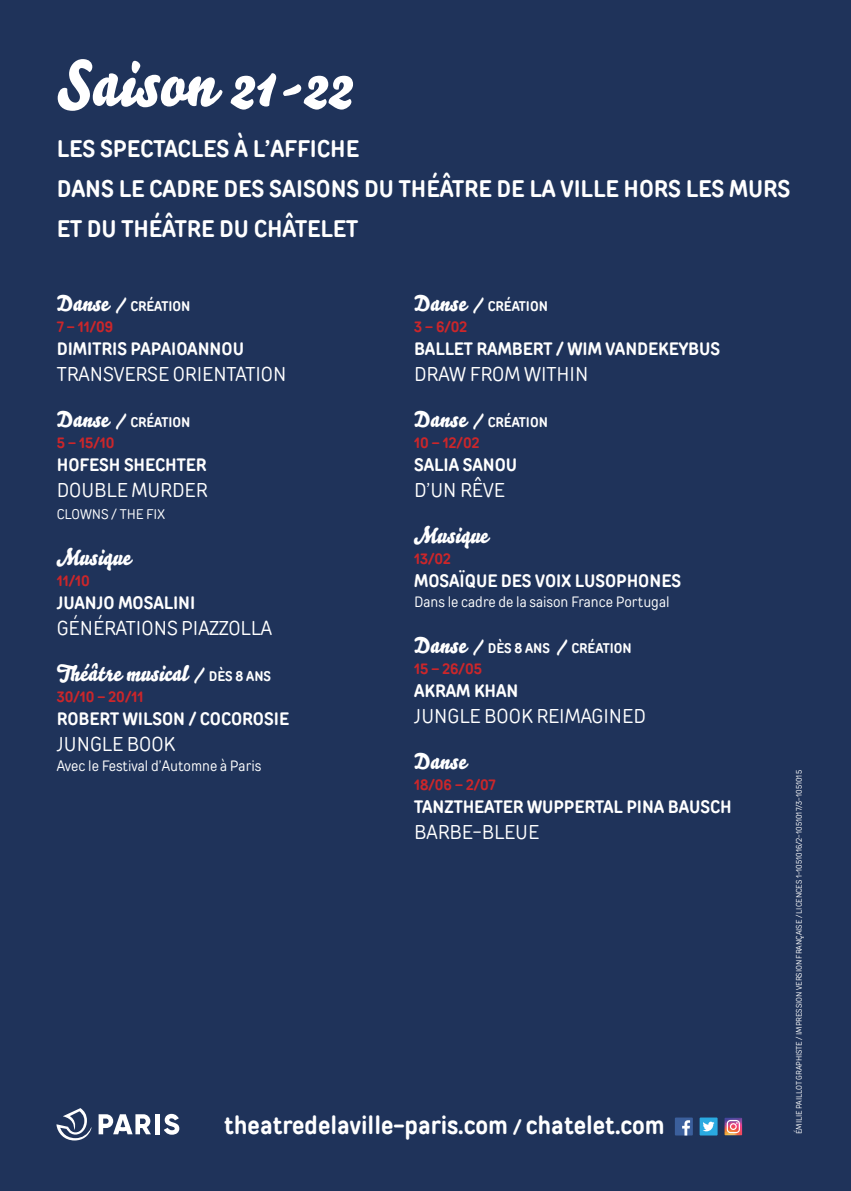
<style>
.page{position:relative;width:851px;height:1191px;background:#fff}
.page>*{position:absolute;margin:0;border:0;box-sizing:border-box;transform-origin:0 0}
.t1{font:64px "Bello Script Pro";color:#fff}
.t2{font:700 26px "TT Rounds Condensed";color:#fff}
.t3{font:700 24px/40px "TT Rounds Condensed";color:#fff}
.t4{font:22px "Bello Script Pro";color:#fff}
.t5{font:20px "TT Rounds Condensed";color:#fff}
.t6{font:700 18px "TT Rounds Condensed";color:#fff}
.t7{font:700 15px "TT Rounds Condensed";color:#cc262a}
.t8{font:15px "TT Rounds Condensed";color:#fff}
.t9{font:700 14px "TT Rounds Condensed";color:#fff}
.t10{font:14px "TT Rounds Condensed";color:#fff}
.t11{font:8px "TT Rounds Condensed";color:#fff}
.s1{font-family:"Bello Script Pro";font-weight:400;font-size:22px}
.s2{font-family:"TT Rounds Condensed";font-weight:700;font-size:14px}
.s3{font-size:20px}
</style>
<div class="page">
<div style="left:0;top:0;width:850px;height:1191px;background:#1f335a"></div>
<div style="left:674px;top:1117px;width:18px;height:18px;background:#3b5f9c"></div>
<svg style="left:682px;top:1120px;width:8px;height:15px"></svg>
<div style="left:699px;top:1117px;width:18px;height:18px;background:#2aaae1"></div>
<svg style="left:703px;top:1121px;width:11px;height:10px"></svg>
<svg style="left:724px;top:1117px;width:18px;height:18px"></svg>
<div style="left:155px;top:1114px;width:5px;height:20px;background:#fff"></div>
<svg style="left:99px;top:1114px;width:52px;height:20px"></svg>
<svg style="left:164px;top:1113px;width:15px;height:21px"></svg>
<svg style="left:56px;top:1108px;width:36px;height:32px"></svg>
<p class="t1" style="left:57px;top:46px;width:297px">Saison 21-22</p>
<p class="t3" style="left:57px;top:129px;width:735px">LES SPECTACLES À L’AFFICHE<br>DANS LE CADRE DES SAISONS DU THÉÂTRE DE LA VILLE HORS LES MURS<br>ET DU THÉÂTRE DU CHÂTELET</p>
<p class="t9" style="left:57px;top:297px;width:135px"><span class="s1">Danse /</span> CRÉATION</p>
<p class="t7" style="left:57px;top:318px;width:58px">7 – 11/09</p>
<p class="t6" style="left:57px;top:338px;width:189px">DIMITRIS PAPAIOANNOU</p>
<p class="t5" style="left:57px;top:366px;width:231px">TRANSVERSE ORIENTATION</p>
<p class="t9" style="left:57px;top:413px;width:135px"><span class="s1">Danse /</span> CRÉATION</p>
<p class="t7" style="left:57px;top:434px;width:59px">5 – 15/10</p>
<p class="t6" style="left:57px;top:454px;width:151px">HOFESH SHECHTER</p>
<p class="t5" style="left:57px;top:482px;width:152px">DOUBLE MURDER</p>
<p class="t10" style="left:57px;top:508px;width:110px">CLOWNS / THE FIX</p>
<p class="t4" style="left:57px;top:544px;width:76px">Musique</p>
<p class="t7" style="left:57px;top:572px;width:35px">11/10</p>
<p class="t6" style="left:57px;top:592px;width:140px">JUANJO MOSALINI</p>
<p class="t5" style="left:57px;top:620px;width:217px">GÉNÉRATIONS PIAZZOLLA</p>
<p class="t4" style="left:57px;top:660px;width:216px">Théâtre musical / <span class="s2">DÈS 8 ANS</span></p>
<p class="t7" style="left:57px;top:688px;width:88px">30/10 – 20/11</p>
<p class="t6" style="left:57px;top:708px;width:234px">ROBERT WILSON / COCOROSIE</p>
<p class="t5" style="left:57px;top:736px;width:120px">JUNGLE BOOK</p>
<p class="t8" style="left:57px;top:760px;width:206px">Avec le Festival d’Automne à Paris</p>
<p class="t9" style="left:414px;top:297px;width:135px"><span class="s1">Danse /</span> CRÉATION</p>
<p class="t7" style="left:414px;top:318px;width:55px">3 – 6/02</p>
<p class="t6" style="left:414px;top:338px;width:307px">BALLET RAMBERT / WIM VANDEKEYBUS</p>
<p class="t5" style="left:414px;top:366px;width:176px">DRAW FROM WITHIN</p>
<p class="t9" style="left:414px;top:413px;width:135px"><span class="s1">Danse /</span> CRÉATION</p>
<p class="t7" style="left:414px;top:434px;width:67px">10 – 12/02</p>
<p class="t6" style="left:414px;top:454px;width:105px">SALIA SANOU</p>
<p class="t5" style="left:414px;top:482px;width:92px">D’UN RÊVE</p>
<p class="t4" style="left:414px;top:522px;width:76px">Musique</p>
<p class="t7" style="left:414px;top:550px;width:38px">13/02</p>
<p class="t6" style="left:414px;top:570px;width:268px">MOSAÏQUE DES VOIX LUSOPHONES</p>
<p class="t8" style="left:414px;top:596px;width:257px">Dans le cadre de la saison France Portugal</p>
<p class="t9" style="left:414px;top:639px;width:219px"><span class="s1">Danse /</span> DÈS 8 ANS <span class="s1">/</span> CRÉATION</p>
<p class="t7" style="left:414px;top:660px;width:69px">15 – 26/05</p>
<p class="t6" style="left:414px;top:680px;width:106px">AKRAM KHAN</p>
<p class="t5" style="left:414px;top:708px;width:233px">JUNGLE BOOK REIMAGINED</p>
<p class="t4" style="left:414px;top:748px;width:54px">Danse</p>
<p class="t7" style="left:414px;top:776px;width:83px">18/06 – 2/07</p>
<p class="t6" style="left:414px;top:796px;width:319px">TANZTHEATER WUPPERTAL PINA BAUSCH</p>
<p class="t5" style="left:414px;top:824px;width:126px">BARBE-BLEUE</p>
<p class="t2" style="left:224px;top:1109px;width:442px">theatredelaville-paris.com <span class="s3">/</span> chatelet.com</p>
<p class="t11" style="left:796px;top:1134px;width:365px;rotate:-90deg">ÉMILIE PAILLOT GRAPHISTE / IMPRESSION VERSION FRANÇAISE / LICENCES 1-1051016/2-1051017/3-1051015</p>
</div>
